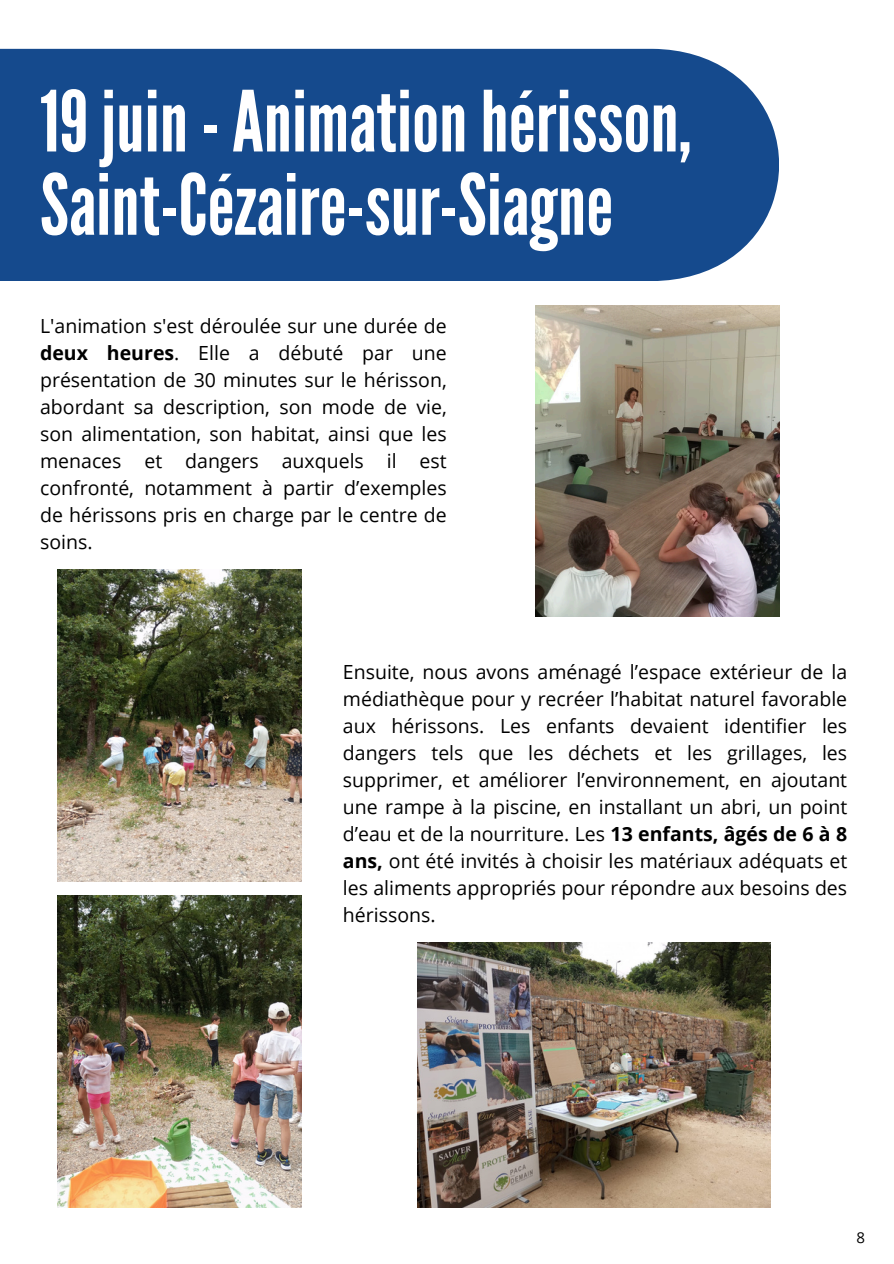
<style>
.page{position:relative;width:894px;height:1264px;background:#fff}
.page>*{position:absolute;margin:0;border:0;box-sizing:border-box;transform-origin:0 0}
.t1{font:84px/83.2px "League Gothic";color:#fff}
.t2{font:19.5px/27px "Open Sans";color:#000;text-align:justify}
.t3{font:15px "Open Sans";color:#000}
.s1{font-weight:700}
</style>
<div class="page">
<div style="left:0;top:49px;width:778px;height:232px;background:#154a8d"></div>
<img style="left:57px;top:570px;width:244px;height:311px">
<img style="left:57px;top:895px;width:244px;height:312px">
<img style="left:418px;top:942px;width:352px;height:265px">
<img style="left:535px;top:305px;width:244px;height:311px">
<p class="t1" style="left:40px;top:82px;width:652px">19juin-Animationhérisson,<br>Saint-Cézaire-sur-Siagne</p>
<p class="t2" style="left:40px;top:312px;width:408px">L'animation s'est déroulée sur une durée de <span class="s1">deux heures</span>. Elle a débuté par une présentation de 30 minutes sur le hérisson, abordant sa description, son mode de vie, son alimentation, son habitat, ainsi que les menaces et dangers auxquels il est confronté, notamment à partir d’exemples de hérissons pris en charge par le centre de soins.</p>
<p class="t2" style="left:343px;top:657px;width:505px">Ensuite, nous avons aménagé l’espace extérieur de la médiathèque pour y recréer l’habitat naturel favorable aux hérissons. Les enfants devaient identifier les dangers tels que les déchets et les grillages, les supprimer, et améliorer l’environnement, en ajoutant une rampe à la piscine, en installant un abri, un point d’eau et de la nourriture. Les <span class="s1">13 enfants, âgés de 6 à 8 ans,</span> ont été invités à choisir les matériaux adéquats et les aliments appropriés pour répondre aux besoins des hérissons.</p>
<p class="t3" style="left:856px;top:1226px;width:10px">8</p>
</div>
